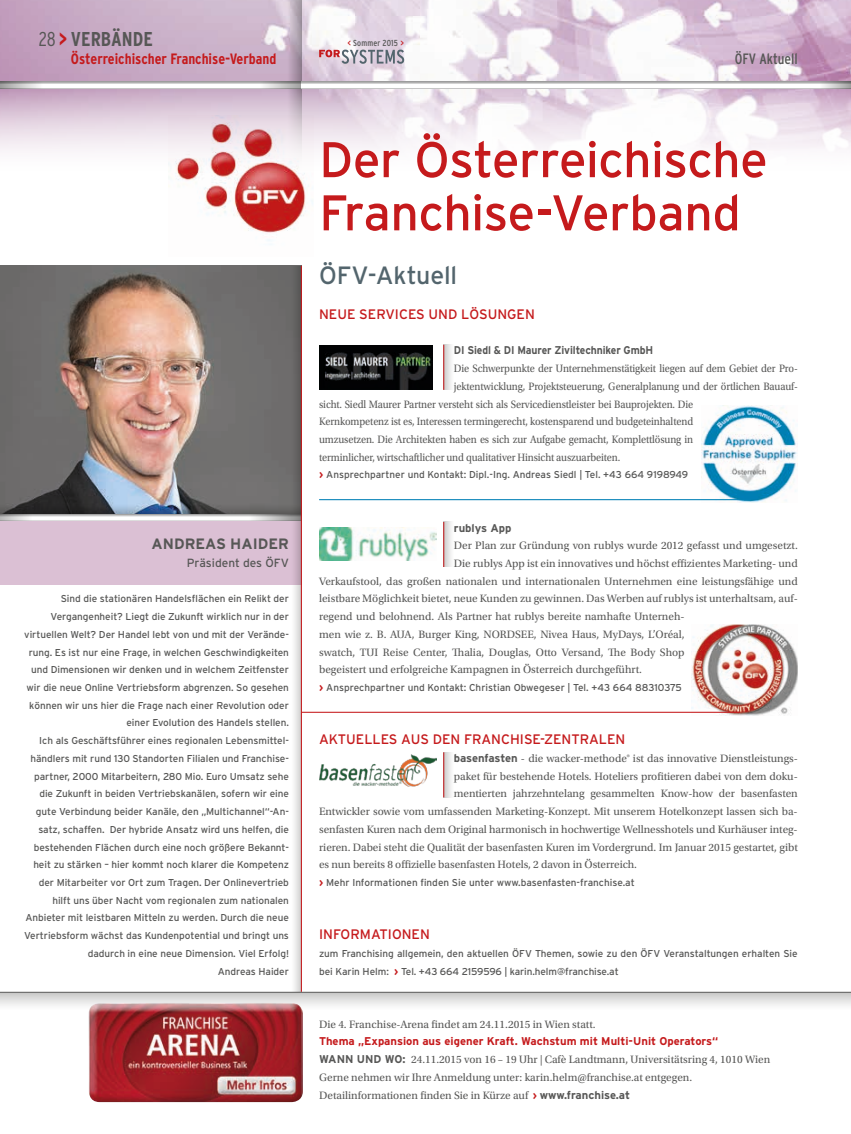
<style>
.page{position:relative;width:851px;height:1134px;background:#fff}
.page>*{position:absolute;margin:0;border:0;box-sizing:border-box;transform-origin:0 0}
.t1{font:50px/53.1px "Interstate";letter-spacing:-.015em;color:#c51a1c}
.t2{font:25px "Interstate";letter-spacing:-.01em;color:#53656d}
.t3{font:700 condensed 20px "Interstate";color:#575756}
.t4{font:700 condensed 15px "Interstate";letter-spacing:-.005em;color:#c51a1c}
.t5{font:700 15px "Interstate";color:#575756}
.t6{font:condensed 15px "Interstate";color:#575756}
.t7{font:13.75px "Interstate";color:#c51a1c}
.t8{font:11.88px "Interstate";color:#575756}
.t9{font:11.25px/17.8px "Utopia Std";letter-spacing:-.005em;color:#575756;text-align:justify}
.t10{font:11.25px "Utopia Std";letter-spacing:-.005em;color:#575756;scale:.92 1}
.t11{font:700 11.25px "Interstate";color:#c51a1c}
.t12{font:700 11.25px "Interstate";letter-spacing:-.01em;color:#575756;scale:.92 1}
.t13{font:700 11.25px "Interstate";letter-spacing:-.01em;color:#575756}
.t14{font:10px/17.8px "Interstate";letter-spacing:-.005em;color:#575756}
.t15{font:condensed 8.75px "Interstate";letter-spacing:.025em;color:#575756}
.s1{font-weight:300}
.s2{font-size:20.62px;color:#c51a1c}
.s3{font-stretch:normal;color:#c51a1c}
.s4{font-family:"Meta";font-weight:700;color:#c51a1c}
.s5{font-family:"Interstate";font-weight:700}
.s6{font-family:"Meta";font-weight:700;font-size:10px;color:#c51a1c}
</style>
<div class="page">
<img style="left:0;top:0;width:850px;height:152px">
<svg style="left:287px;top:0;width:14px;height:116px;background:#b9a8b9"></svg>
<svg style="left:319px;top:50px;width:85px;height:14px"></svg>
<div style="left:25px;top:81px;width:251px;height:8px;background:#fff"></div>
<svg style="left:264px;top:84px;width:37px;height:3px"></svg>
<svg style="left:1px;top:84px;width:37px;height:3px"></svg>
<hr style="left:0;top:81px;width:301px;height:3px;background:#9d9d9d">
<hr style="left:0;top:87px;width:301px;height:2px;background:#9d9d9d">
<div style="left:301px;top:81px;width:549px;height:8px;background:#fff"></div>
<svg style="left:823px;top:84px;width:27px;height:3px"></svg>
<hr style="left:301px;top:81px;width:549px;height:3px;background:#9d9d9d">
<hr style="left:301px;top:87px;width:549px;height:2px;background:#9d9d9d">
<img style="left:701px;top:406px;width:96px;height:96px">
<svg style="left:32px;top:516px;width:216px;height:1px"></svg>
<svg style="left:0;top:516px;width:32px;height:3px"></svg>
<svg style="left:248px;top:516px;width:42px;height:3px"></svg>
<hr style="left:0;top:514px;width:301px;height:2px;background:#9d9d9d">
<hr style="left:0;top:519px;width:301px;height:2px;background:#9d9d9d">
<img style="left:0;top:266px;width:290px;height:237px">
<img style="left:168px;top:116px;width:146px;height:125px">
<div style="left:0;top:521px;width:301px;height:64px;background:#dbc0d4"></div>
<svg style="left:290px;top:266px;width:11px;height:726px"></svg>
<svg style="left:0;top:992px;width:850px;height:14px;background:#d6d6d6"></svg>
<svg style="left:0;top:503px;width:301px;height:11px;background:#4f565f"></svg>
<img style="left:319px;top:755px;width:117px;height:32px">
<img style="left:319px;top:345px;width:113px;height:45px">
<img style="left:319px;top:528px;width:117px;height:32px">
<svg style="left:444px;top:752px;width:7px;height:45px"></svg>
<hr style="left:443px;top:752px;width:1px;height:45px;background:#c51a1c">
<svg style="left:444px;top:345px;width:7px;height:45px"></svg>
<hr style="left:443px;top:345px;width:1px;height:45px;background:#c51a1c">
<svg style="left:444px;top:522px;width:7px;height:45px"></svg>
<hr style="left:443px;top:522px;width:1px;height:45px;background:#c51a1c">
<hr style="left:301px;top:266px;width:1px;height:726px;background:#c51a1c">
<img style="left:89px;top:1003px;width:214px;height:99px">
<img style="left:691px;top:624px;width:106px;height:91px">
<hr style="left:301px;top:712px;width:438px;height:1px;background:#c51a1c">
<hr style="left:319px;top:499px;width:431px;height:1px;background:#0080b6">
<h3 class="t3" style="left:39px;top:28px;width:115px"><span class="s1">28</span> <span class="s2">&gt;</span> Verbände</h3>
<p class="t15" style="left:347px;top:38px;width:58px"><span class="s3">&lt;</span> Sommer 2015 <span class="s3">&gt;</span></p>
<h3 class="t4" style="left:71px;top:50px;width:207px">Österreichischer Franchise-Verband</h3>
<h3 class="t6" style="left:734px;top:50px;width:65px">ÖFV Aktuell</h3>
<h1 class="t1" style="left:319px;top:133px;width:450px">Der Österreichische<br>Franchise-Verband</h1>
<h2 class="t2" style="left:319px;top:261px;width:139px">ÖFV-Aktuell</h2>
<h3 class="t7" style="left:319px;top:306px;width:75px">Neue Services</h3>
<h3 class="t7" style="left:428px;top:306px;width:108px">und Lösungen</h3>
<h3 class="t5" style="left:152px;top:536px;width:139px">Andreas Haider</h3>
<p class="t8" style="left:187px;top:556px;width:104px">Präsident des ÖFV</p>
<p class="t14" style="left:24px;top:590px;width:266px;text-align:right">Sind die stationären Handelsflächen ein Relikt der Vergangenheit? Liegt die Zukunft wirklich nur in der virtuellen Welt? Der Handel lebt von und mit der Verände&shy;rung. Es ist nur eine Frage, in welchen Geschwindigkeiten und Dimensionen wir denken und in welchem Zeitfenster wir die neue Online Vertriebsform abgrenzen. So gesehen können wir uns hier die Frage nach einer Revolution oder einer Evolution des Handels stellen.<br>Ich als Geschäftsführer eines regionalen Lebensmittel&shy;händlers mit rund 130 Standorten Filialen und Franchise&shy;partner, 2000 Mitarbeitern, 280 Mio. Euro U msatz sehe die Zukunft in beiden Vertriebskanälen, sofern wir eine gute Verbindung beider Kanäle, den „Multichannel“-An&shy;satz, schaffen. Der hybride Ansatz wird uns helfen, die bestehenden Flächen durch eine noch größere Bekannt&shy;heit zu stärken – hier kommt noch klarer die Kompetenz der Mitarbeiter vor Ort zum Tragen. Der Onlinevertrieb hilft uns über Nacht vom regionalen zum nationalen Anbieter mit leistbaren Mitteln zu werden. Durch die neue Vertriebsform wächst das Kundenpotential und bringt uns dadurch in eine neue Dimension. Viel Erfolg!<br>Andreas Haider</p>
<p class="t12" style="left:454px;top:344px;width:216px">DI Siedl &amp; DI Maurer Ziviltechniker GmbH</p>
<p class="t10" style="left:454px;top:362px;width:375px">Die Schwerpunkte der Unternehmenstätigkeit liegen auf dem Gebiet der Pro-</p>
<p class="t10" style="left:454px;top:380px;width:375px">jektentwicklung, Projektsteuerung, Generalplanung und der örtlichen Bauauf-</p>
<p class="t10" style="left:319px;top:398px;width:408px">sicht. Siedl Maurer Partner versteht sich als Servicedienstleister bei Bauprojekten. Die</p>
<p class="t10" style="left:319px;top:415px;width:408px">Kernkompetenz ist es, Interessen termingerecht, kostensparend und budgeteinhaltend</p>
<p class="t10" style="left:319px;top:433px;width:408px">umzusetzen. Die Architekten haben es sich zur Aufgabe gemacht, Komplettlösung in</p>
<p class="t10" style="left:319px;top:451px;width:329px">terminlicher, wirtschaftlicher und qualitativer Hinsicht auszuarbeiten.</p>
<p class="t14" style="left:319px;top:466px;width:370px"><span class="s4">&gt;</span> Ansprechpartner und Kontakt: Dipl.-Ing. Andreas Siedl | Tel. +43 664 9198949</p>
<p class="t13" style="left:454px;top:521px;width:59px">rublys App</p>
<p class="t9" style="left:454px;top:537px;width:345px">Der Plan zur Gründung von rublys wurde 2012 gefasst und umgesetzt.</p>
<p class="t9" style="left:454px;top:555px;width:345px">Die rublys App ist ein innovatives und höchst effizientes Marketing- und</p>
<p class="t9" style="left:319px;top:572px;width:480px">Verkaufstool, das großen nationalen und internationalen Unternehmen eine leistungsfähige und</p>
<p class="t9" style="left:319px;top:590px;width:480px">leistbare Möglichkeit bietet, neue Kunden zu gewinnen. Das Werben auf rublys ist unterhaltsam, auf-</p>
<p class="t9" style="left:319px;top:608px;width:367px">regend und belohnend. Als Partner hat rublys bereite namhafte Unterneh-</p>
<p class="t9" style="left:319px;top:625px;width:367px">men wie z. B. AUA, Burger King, NORDSEE, Nivea Haus, MyDays, L’Oréal,</p>
<p class="t9" style="left:319px;top:643px;width:367px">swatch, TUI Reise Center, Thalia, Douglas, Otto Versand, The Body Shop</p>
<p class="t9" style="left:319px;top:661px;width:324px">begeistert und erfolgreiche Kampagnen in Österreich durchgeführt.</p>
<p class="t14" style="left:319px;top:678px;width:364px"><span class="s4">&gt;</span> Ansprechpartner und Kontakt: Christian Obwegeser | Tel. +43 664 88310375</p>
<h3 class="t7" style="left:319px;top:732px;width:46px">Aktuelles</h3>
<h3 class="t7" style="left:401px;top:732px;width:109px">aus den Franchise</h3>
<h3 class="t7" style="left:540px;top:732px;width:59px">-Zentrale</h3>
<h3 class="t7" style="left:615px;top:732px;width:11px">n</h3>
<p class="t9" style="left:454px;top:749px;width:345px"><span class="s5">basenfasten</span> - die wacker-methode® ist das innovative Dienstleistungs&shy;paket für bestehende Hotels. Hoteliers profitieren dabei von dem doku&shy;mentierten jahrzehntelang gesammelten Know-how der basenfasten</p>
<p class="t9" style="left:319px;top:803px;width:480px">Entwickler sowie vom umfassenden Marketing-Konzept. Mit unserem Hotelkonzept lassen sich ba&shy;senfasten Kuren nach dem Original harmonisch in hochwertige Wellnesshotels und Kurhäuser integ&shy;rieren. Dabei steht die Qualität der basenfasten Kuren im Vordergrund. Im Januar 2015 gestartet, gibt es nun bereits 8 offizielle basenfasten Hotels, 2 davon in Österreich.</p>
<p class="t14" style="left:319px;top:873px;width:317px"><span class="s4">&gt;</span> Mehr Informationen finden Sie unter www.basenfasten-franchise.at</p>
<h3 class="t7" style="left:319px;top:926px;width:50px">Informati</h3>
<h3 class="t7" style="left:392px;top:926px;width:39px">onen</h3>
<p class="t14" style="left:319px;top:944px;width:480px">zum Franchising allgemein, den aktuellen ÖFV Themen, sowie zu den ÖFV Veranstaltungen erhalten Sie bei Karin Helm: <span class="s4">&gt;</span> Tel. +43 664 2159596 | karin.helm@franchise.at</p>
<p class="t9" style="left:319px;top:1015px;width:278px">Die 4. Franchise-Arena findet am 24.11.2015 in Wien statt.</p>
<p class="t11" style="left:319px;top:1035px;width:400px">Thema „Expansion aus eigener Kraft. Wachstum mit Multi-U nit Operators“</p>
<p class="t9" style="left:319px;top:1051px;width:452px;text-align:left"><span class="s5">Wann und wo :</span> 24.11.2015 von 16 – 19 Uhr | Cafè Landtmann, Universitätsring 4, 1010 Wien<br>Gerne nehmen wir Ihre Anmeldung unter: karin.helm@franchise.at entgegen.<br>Detailinformationen finden Sie in Kürze auf <span class="s6">&gt;</span> <span class="s5">www.franchise.at</span></p>
</div>
